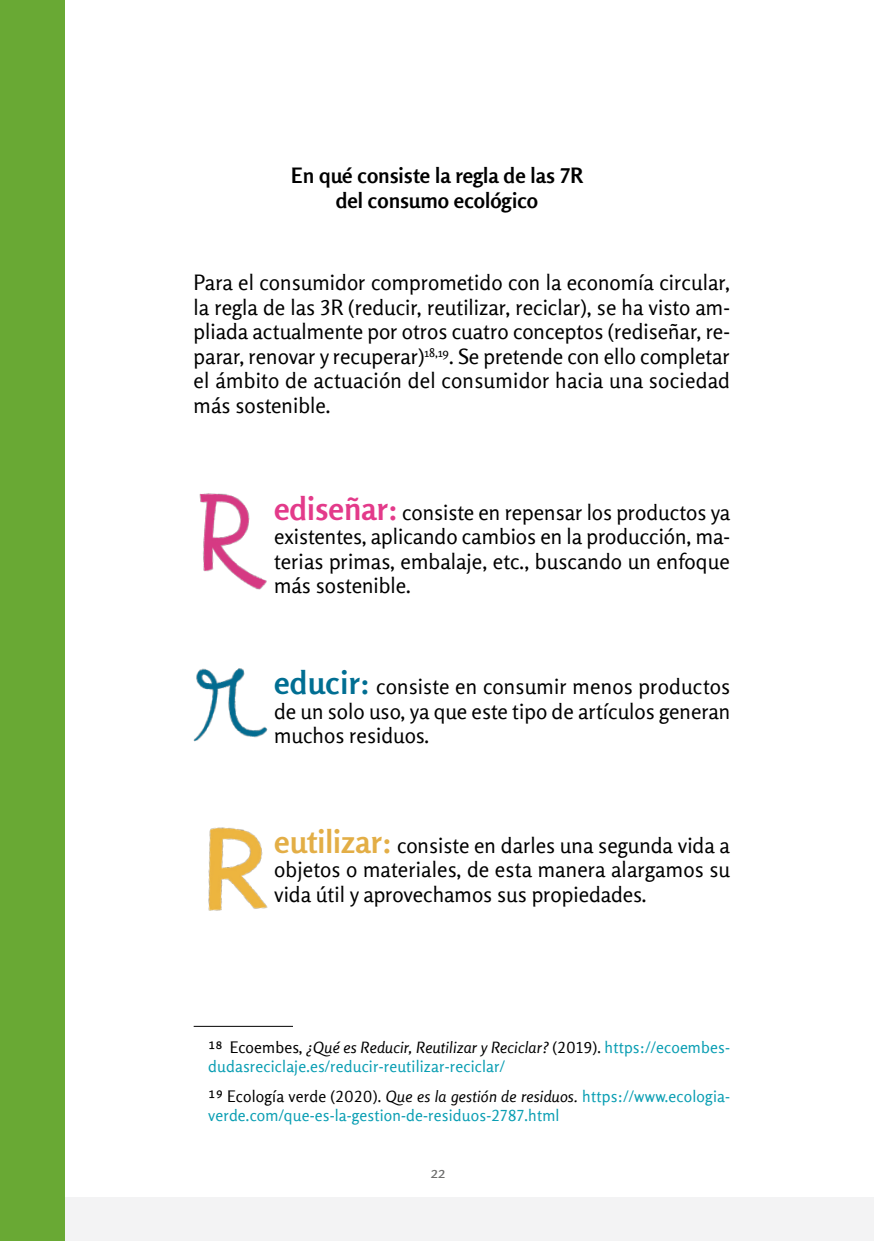
<style>
.page{position:relative;width:874px;height:1241px;background:#fff}
.page>*{position:absolute;margin:0;border:0;box-sizing:border-box;transform-origin:0 0}
.t1{font:21px/24.5px "Rosario";color:#000;text-align:justify}
.t2{font:700 21px/24.5px "Rosario";color:#000;text-align:center}
.t3{font:15.75px/19.2px "Rosario";letter-spacing:.01em;color:#0a9eb3}
.t4{font:15.75px "Rosario";color:#6d6d6c}
.s1{font-weight:700;font-size:31.5px;color:#e33a8a}
.s2{font-weight:700;font-size:31.5px;color:#006e92}
.s3{font-weight:700;font-size:31.5px;color:#e3ae46}
.s4{color:#000}
.s5{font-style:italic;color:#000}
</style>
<div class="page">
<div style="left:0;top:1197px;width:873px;height:43px;background:#f3f3f4"></div>
<div style="left:0;top:0;width:64px;height:1240px;background:#69a934"></div>
<hr style="left:193px;top:1025px;width:100px;height:1px;background:#000">
<img style="left:199px;top:493px;width:68px;height:97px">
<img style="left:193px;top:668px;width:75px;height:74px">
<img style="left:208px;top:827px;width:60px;height:84px">
<p class="t2" style="left:291px;top:162px;width:293px">En qué consiste la regla de las 7R del consumo ecológico</p>
<p class="t1" style="left:193px;top:269px;width:537px">Para el consumidor comprometido con la economía circular, la regla de las 3R (reducir, reutilizar, reciclar), se ha visto am&shy;pliada actualmente por otros cuatro conceptos (rediseñar, re&shy;parar, renovar y recuperar)<sup>18,19</sup>. Se pretende con ello completar el ámbito de actuación del consumidor hacia una sociedad más sostenible.</p>
<p class="t1" style="left:274px;top:498px;width:457px"><span class="s1">ediseñar:</span> consiste en repensar los productos ya existentes, aplicando cambios en la producción, ma&shy;terias primas, embalaje, etc., buscando un enfoque más sostenible.</p>
<p class="t1" style="left:274px;top:673px;width:457px"><span class="s2">educir:</span> consiste en consumir menos productos de un solo uso, ya que este tipo de artículos generan muchos residuos.</p>
<p class="t1" style="left:274px;top:831px;width:457px"><span class="s3">eutilizar:</span> consiste en darles una segunda vida a objetos o materiales, de esta manera alargamos su vida útil y aprovechamos sus propiedades.</p>
<p class="t3" style="left:208px;top:1036px;width:523px"><span class="s4">18 Ecoembes,</span> <span class="s5">¿Qué es Reducir, Reutilizar y Reciclar?</span> <span class="s4">(2019).</span> https://ecoembes&shy;dudasreciclaje.es/reducir-reutilizar-reciclar/</p>
<p class="t3" style="left:208px;top:1085px;width:523px"><span class="s4">19 Ecología verde (2020).</span> <span class="s5">Que es la gestión de residuos.</span> https://www.ecologia&shy;verde.com/que-es-la-gestion-de-residuos-2787.html</p>
<p class="t4" style="left:430px;top:1159px;width:16px">22</p>
</div>
